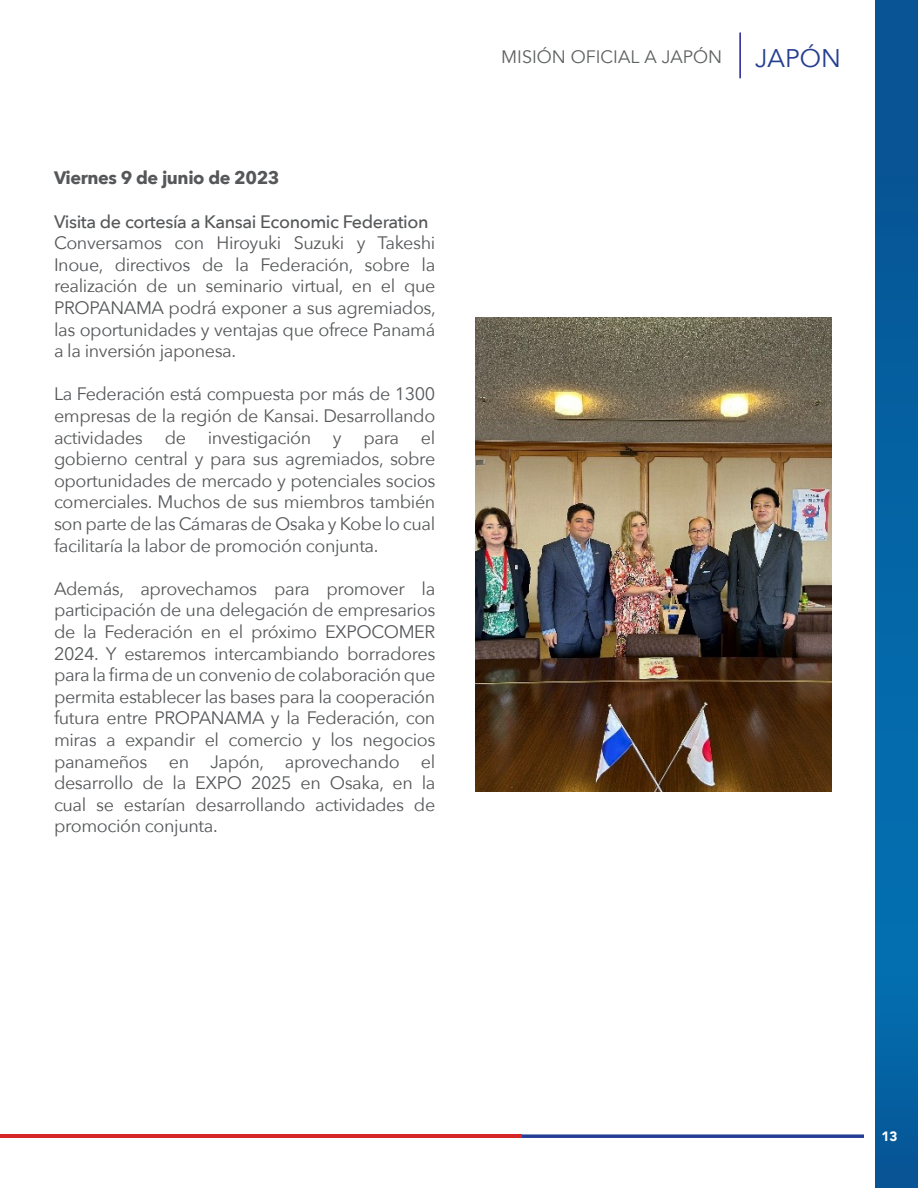
<style>
.page{position:relative;width:918px;height:1188px;background:#fff}
.page>*{position:absolute;margin:0;border:0;box-sizing:border-box;transform-origin:0 0}
.t1{font:25.5px "Avenir";color:#25408f}
.t2{font:18px/21.6px "Avenir Next";letter-spacing:-.02em;color:#555759;text-align:justify}
.t3{font:500 18px "Avenir Next";letter-spacing:-.02em;color:#555759}
.t4{font:700 18px "Avenir Next";letter-spacing:-.02em;color:#555759}
.t5{font:18px "Avenir";color:#606262}
.t6{font:900 13.5px "Avenir";color:#fff}
</style>
<div class="page">
<svg style="left:875px;top:0;width:43px;height:1188px;background:#0461a2"></svg>
<svg style="left:522px;top:1134px;width:342px;height:4px"></svg>
<hr style="left:0;top:1134px;width:522px;height:4px;background:#d62726">
<hr style="left:739px;top:32px;width:2px;height:46px;background:#231f94">
<img style="left:475px;top:318px;width:356px;height:474px">
<p class="t4" style="left:54px;top:162px;width:227px">Viernes 9 de junio de 2023</p>
<p class="t3" style="left:54px;top:206px;width:376px">Visita de cortesía a Kansai Economic Federation</p>
<p class="t2" style="left:54px;top:231px;width:383px">Conversamos con Hiroyuki Suzuki y Takeshi Inoue, directivos de la Federación, sobre la realización de un seminario virtual, en el que PROPANAMA podrá exponer a sus agremiados, las oportunidades y ventajas que ofrece Panamá a la inversión japonesa.</p>
<p class="t2" style="left:54px;top:382px;width:383px">La Federación está compuesta por más de 1300 empresas de la región de Kansai. Desarrollando actividades de investigación y para el gobierno central y para sus agremiados, sobre oportunidades de mercado y potenciales socios comerciales. Muchos de sus miembros también son parte de las Cámaras de Osaka y Kobe lo cual facilitaría la labor de promoción conjunta.</p>
<p class="t2" style="left:54px;top:577px;width:383px">Además, aprovechamos para promover la participación de una delegación de empresarios de la Federación en el próximo EXPOCOMER 2024. Y estaremos intercambiando borradores para la firma de un convenio de colaboración que permita establecer las bases para la cooperación futura entre PROPANAMA y la Federación, con miras a expandir el comercio y los negocios panameños en Japón, aprovechando el desarrollo de la EXPO 2025 en Osaka, en la cual se estarían desarrollando actividades de promoción conjunta.</p>
<p class="t5" style="left:501px;top:47px;width:222px">MISIÓN OFICIAL A JAPÓN</p>
<h1 class="t1" style="left:755px;top:43px;width:87px">JAPÓN</h1>
<p class="t6" style="left:882px;top:1125px;width:17px">13</p>
</div>
